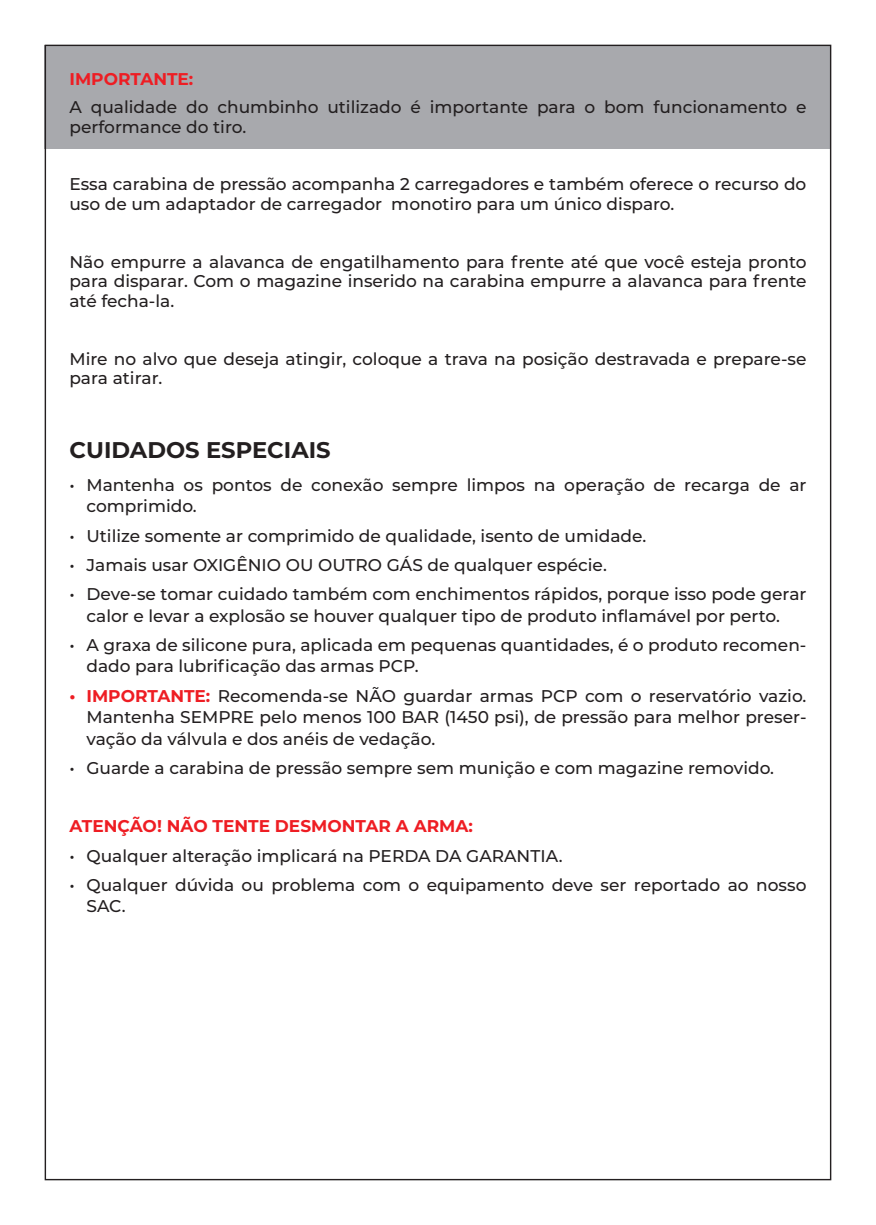
<style>
.page{position:relative;width:876px;height:1225px;background:#fff}
.page>*{position:absolute;margin:0;border:0;box-sizing:border-box;transform-origin:0 0}
.t1{font:700 22.6px "Montserrat";color:#231f20}
.t2{font:500 17px/21.8px "Montserrat";color:#231f20}
.t3{font:700 17px "Montserrat";color:#ee1d23}
.s1{font-weight:700;color:#ee1d23}
</style>
<div class="page">
<div style="left:45px;top:45px;width:786px;height:103px;background:#a8a9ad"></div>
<p class="t3" style="left:69px;top:66px;width:125px">IMPORTANTE:</p>
<p class="t2" style="left:69px;top:97px;width:738px;line-height:19.8px">A qualidade do chumbinho utilizado é importante para o bom funcionamento e performance do tiro.</p>
<p class="t2" style="left:69px;top:174px;width:738px;line-height:19.8px">Essa carabina de pressão acompanha 2 carregadores e também oferece o recurso do uso de um adaptador de carregador monotiro para um único disparo.</p>
<p class="t2" style="left:69px;top:251px;width:739px;line-height:19.8px;text-align:justify">Não empurre a alavanca de engatilhamento para frente até que você esteja pronto para disparar. Com o magazine inserido na carabina empurre a alavanca para frente até fecha-la.</p>
<p class="t2" style="left:69px;top:348px;width:738px;line-height:19.8px">Mire no alvo que deseja atingir, coloque a trava na posição destravada e prepare-se para atirar.</p>
<h1 class="t1" style="left:70px;top:433px;width:262px">CUIDADOS ESPECIAIS</h1>
<p class="t2" style="left:86px;top:473px;width:722px;text-indent:-17px">• Mantenha os pontos de conexão sempre limpos na operação de recarga de ar comprimido.</p>
<p class="t2" style="left:69px;top:524px;width:578px">• Utilize somente ar comprimido de qualidade, isento de umidade.</p>
<p class="t2" style="left:69px;top:553px;width:539px">• Jamais usar OXIGÊNIO OU OUTRO GÁS de qualquer espécie.</p>
<p class="t2" style="left:69px;top:582px;width:739px;text-align:center">• Deve-se tomar cuidado também com enchimentos rápidos, porque isso pode gerar calor e levar a explosão se houver qualquer tipo de produto inflamável por perto.</p>
<p class="t2" style="left:86px;top:633px;width:721px;text-indent:-17px">• A graxa de silicone pura, aplicada em pequenas quantidades, é o produto recomen&shy;dado para lubrificação das armas PCP.</p>
<p class="t2" style="left:86px;top:684px;width:722px;text-align:justify;text-indent:-17px"><span class="s1">• IMPORTANTE:</span> Recomenda-se NÃO guardar armas PCP com o reservatório vazio.<br>Mantenha SEMPRE pelo menos 100 BAR (1450 psi), de pressão para melhor preser&shy;vação da válvula e dos anéis de vedação.</p>
<p class="t2" style="left:69px;top:756px;width:706px">• Guarde a carabina de pressão sempre sem munição e com magazine removido.</p>
<p class="t3" style="left:69px;top:814px;width:405px">ATENÇÃO! NÃO TENTE DESMONTAR A ARMA:</p>
<p class="t2" style="left:69px;top:844px;width:495px">• Qualquer alteração implicará na PERDA DA GARANTIA.</p>
<p class="t2" style="left:86px;top:873px;width:721px;text-indent:-17px">• Qualquer dúvida ou problema com o equipamento deve ser reportado ao nosso<br>SAC.</p>
</div>
